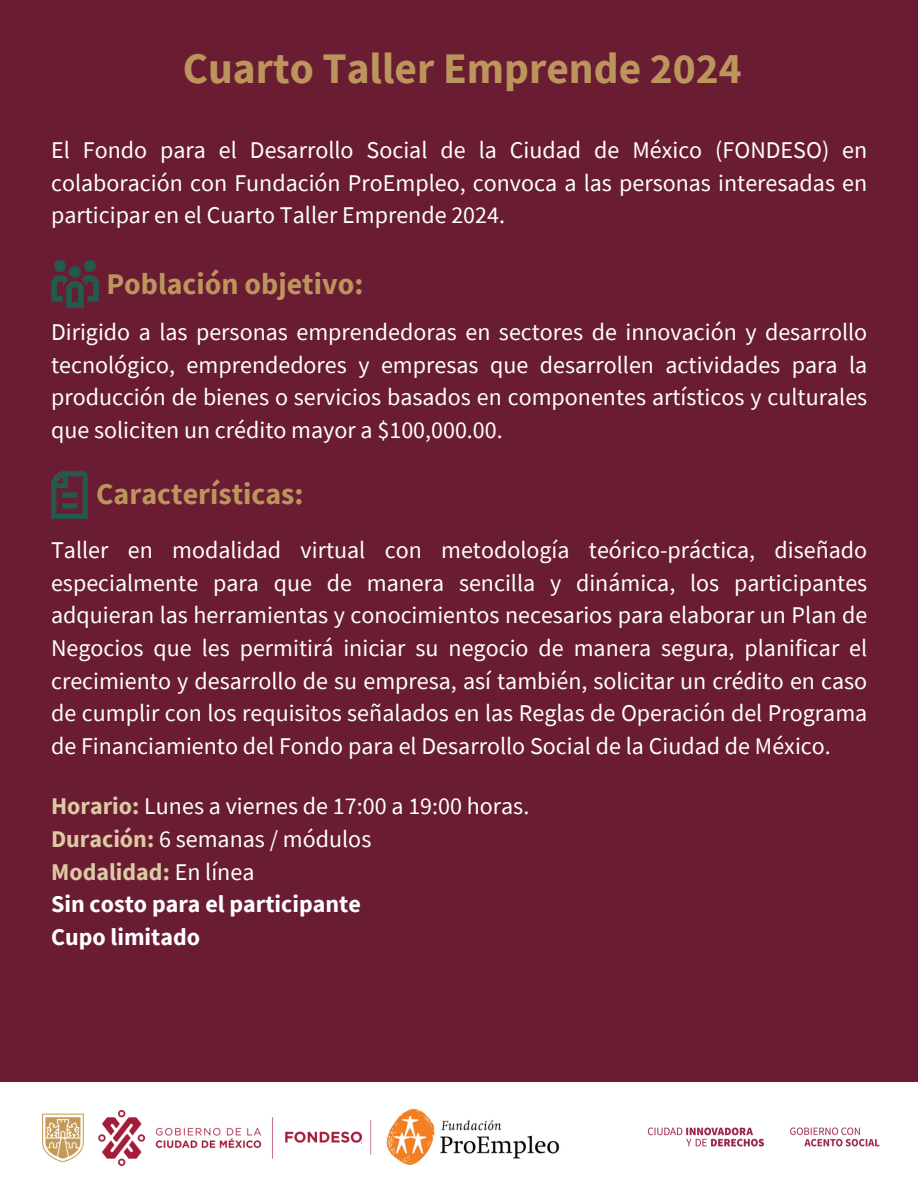
<style>
.page{position:relative;width:918px;height:1186px;background:#691c32}
.page>*{position:absolute;margin:0;border:0;box-sizing:border-box;transform-origin:0 0}
.t1{font:700 43.5px "Source Sans Pro";color:#bc955c}
.t2{font:700 30px "Source Sans Pro";color:#bc955c}
.t3{font:24px/32.7px "Source Sans Pro";color:#fff;text-align:justify}
.t4{font:700 24px "Source Sans Pro";color:#fff}
.t5{font:700 24px "Source Sans Pro";color:#ddc9a3}
.s1{font-weight:700;color:#ddc9a3}
.s2{font-weight:400;color:#fff}
</style>
<div class="page">
<img style="left:51px;top:260px;width:47px;height:48px">
<img style="left:52px;top:472px;width:36px;height:46px">
<div style="left:0;top:1082px;width:918px;height:104px;background:#fff"></div>
<img style="left:386px;top:1108px;width:174px;height:57px">
<img style="left:370px;top:1120px;width:2px;height:35px">
<img style="left:285px;top:1131px;width:77px;height:13px">
<img style="left:42px;top:1110px;width:231px;height:55px">
<img style="left:647px;top:1127px;width:233px;height:20px">
<p class="t1" style="left:183px;top:40px;width:560px">Cuarto Taller Emprende 2024</p>
<h1 class="t3" style="left:51px;top:133px;width:818px">El Fondo para el Desarrollo Social de la Ciudad de México (FONDESO) en colaboración con Fundación ProEmpleo, convoca a las personas interesadas en participar en el Cuarto Taller Emprende 2024.</h1>
<h2 class="t2" style="left:106px;top:264px;width:258px">Población objetivo:</h2>
<p class="t3" style="left:51px;top:315px;width:818px">Dirigido a las personas emprendedoras en sectores de innovación y desarrollo tecnológico, emprendedores y empresas que desarrollen actividades para la producción de bienes o servicios basados en componentes artísticos y culturales que soliciten un crédito mayor a $100,000.00.</p>
<p class="t2" style="left:96px;top:475px;width:209px">Características:</p>
<p class="t3" style="left:51px;top:533px;width:818px">Taller en modalidad virtual con metodología teórico-práctica, diseñado especialmente para que de manera sencilla y dinámica, los participantes adquieran las herramientas y conocimientos necesarios para elaborar un Plan de Negocios que les permitirá iniciar su negocio de manera segura, planificar el crecimiento y desarrollo de su empresa, así también, solicitar un crédito en caso de cumplir con los requisitos señalados en las Reglas de Operación del Programa de Financiamiento del Fondo para el Desarrollo Social de la Ciudad de México.</p>
<p class="t3" style="left:51px;top:789px;width:480px"><span class="s1">Horario:</span> Lunes a viernes de 17:00 a 19:00 horas.</p>
<p class="t3" style="left:51px;top:822px;width:322px"><span class="s1">Duración:</span> 6 semanas / módulos</p>
<p class="t5" style="left:51px;top:856px;width:205px">Modalidad: <span class="s2">En línea</span></p>
<p class="t4" style="left:51px;top:888px;width:311px">Sin costo para el participante</p>
<p class="t4" style="left:51px;top:921px;width:151px">Cupo limitado</p>
</div>
